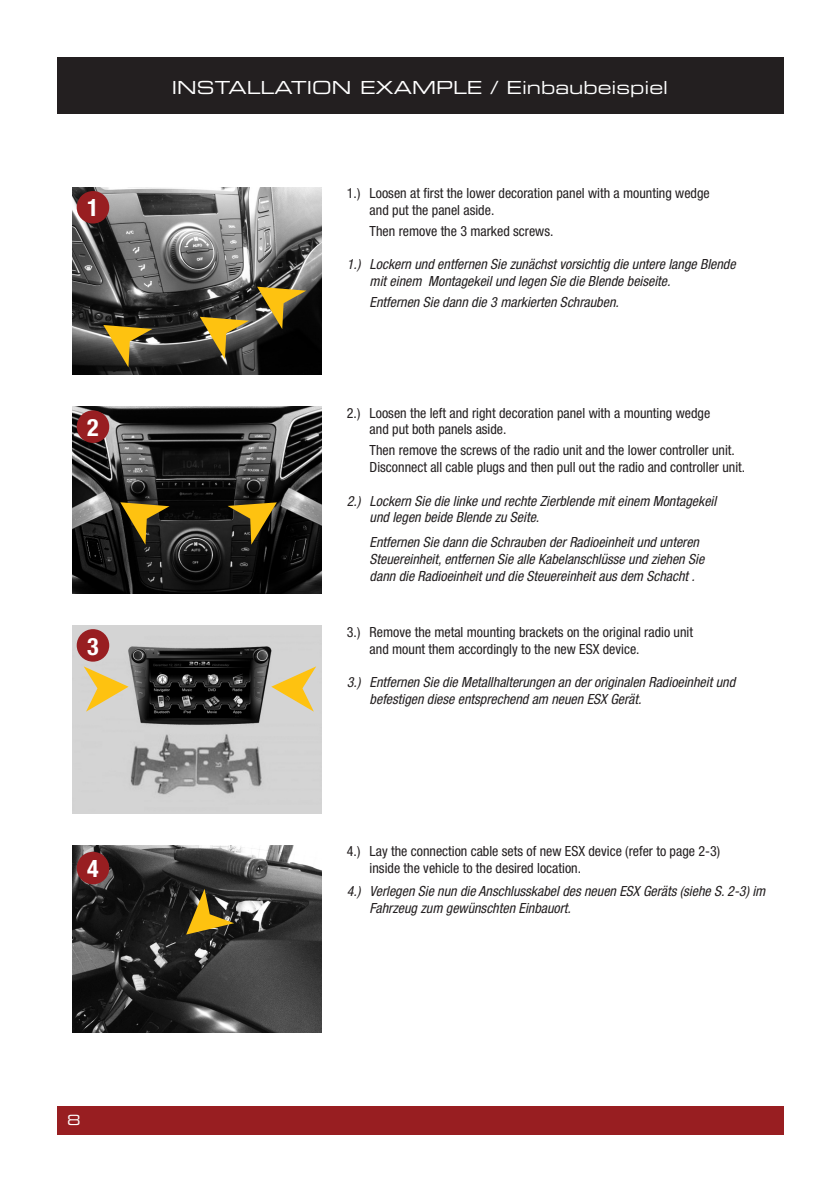
<style>
.page{position:relative;width:840px;height:1191px;background:#fff}
.page>*{position:absolute;margin:0;border:0;box-sizing:border-box;transform-origin:0 0}
.t1{font:700 condensed 24px "Helvetica Neue";color:#fff}
.t2{font:18px "Eurostile Extended Two";color:#fff}
.t3{font:italic condensed 14px/16.8px "Helvetica Neue";color:#231f20}
.t4{font:condensed 14px/16.8px "Helvetica Neue";color:#231f20}
.t5{font:14px "Eurostile Extended Two";color:#fff}
</style>
<div class="page">
<div style="left:57px;top:1106px;width:725px;height:28px;background:#981e21"></div>
<div style="left:57px;top:57px;width:725px;height:56px;background:#231f20"></div>
<img style="left:72px;top:406px;width:250px;height:188px">
<img style="left:72px;top:626px;width:250px;height:187px">
<img style="left:72px;top:845px;width:250px;height:187px">
<div style="left:77px;top:410px;width:32px;height:33px;background:#981e21;border-radius:50%"></div>
<div style="left:77px;top:629px;width:32px;height:32px;background:#981e21;border-radius:50%"></div>
<div style="left:77px;top:852px;width:32px;height:32px;background:#981e21;border-radius:50%"></div>
<svg style="left:227px;top:502px;width:50px;height:42px;background:#685418"></svg>
<svg style="left:186px;top:888px;width:48px;height:46px;background:#736027"></svg>
<svg style="left:120px;top:502px;width:49px;height:43px;background:#675317"></svg>
<svg style="left:84px;top:666px;width:44px;height:45px;background:#e2cd8d"></svg>
<svg style="left:271px;top:666px;width:45px;height:45px;background:#e2cd8f"></svg>
<img style="left:72px;top:187px;width:250px;height:187px">
<div style="left:77px;top:191px;width:32px;height:32px;background:#981e21;border-radius:50%"></div>
<svg style="left:200px;top:317px;width:49px;height:42px;background:#897437"></svg>
<svg style="left:103px;top:325px;width:49px;height:42px;background:#857134"></svg>
<svg style="left:257px;top:287px;width:49px;height:42px;background:#7d682b"></svg>
<p class="t2" style="left:172px;top:75px;width:497px">INSTALLATION EXAMPLE / Einbaubeispiel</p>
<h1 class="t1" style="left:87px;top:193px;width:13px">1</h1>
<p class="t4" style="left:369px;top:185px;width:341px;text-indent:-23px">1.) Loosen at first the lower decoration panel with a mounting wedge and put the panel aside.</p>
<p class="t4" style="left:369px;top:222px;width:185px">Then remove the 3 marked screws.</p>
<p class="t3" style="left:369px;top:256px;width:367px;text-indent:-23px">1.) Lockern und entfernen Sie zunächst vorsichtig die untere lange Blende mit einem Montagekeil und legen Sie die Blende beiseite.</p>
<p class="t3" style="left:369px;top:293px;width:250px">Entfernen Sie dann die 3 markierten Schrauben.</p>
<h1 class="t1" style="left:87px;top:413px;width:13px">2</h1>
<h1 class="t1" style="left:87px;top:631px;width:13px">3</h1>
<h1 class="t1" style="left:87px;top:854px;width:13px">4</h1>
<p class="t5" style="left:67px;top:1110px;width:15px">8</p>
<p class="t4" style="left:369px;top:404px;width:342px;text-indent:-23px">2.) Loosen the left and right decoration panel with a mounting wedge and put both panels aside.</p>
<p class="t4" style="left:369px;top:442px;width:377px">Then remove the screws of the radio unit and the lower controller unit.<br>Disconnect all cable plugs and then pull out the radio and controller unit.</p>
<p class="t3" style="left:369px;top:492px;width:348px;text-indent:-23px">2.) Lockern Sie die linke und rechte Zierblende mit einem Montagekeil und legen beide Blende zu Seite.</p>
<p class="t3" style="left:369px;top:534px;width:336px">Entfernen Sie dann die Schrauben der Radioeinheit und unteren<br>Steuereinheit, entfernen Sie alle Kabelanschlüsse und ziehen Sie dann die Radioeinheit und die Steuereinheit aus dem Schacht .</p>
<p class="t4" style="left:369px;top:623px;width:325px;text-indent:-23px">3.) Remove the metal mounting brackets on the original radio unit and mount them accordingly to the new ESX device.</p>
<p class="t3" style="left:369px;top:674px;width:367px;text-indent:-23px">3.) Entfernen Sie die Metallhalterungen an der originalen Radioeinheit und befestigen diese entsprechend am neuen ESX Gerät.</p>
<p class="t4" style="left:369px;top:843px;width:352px;text-indent:-23px">4.) Lay the connection cable sets of new ESX device (refer to page 2-3) inside the vehicle to the desired location.</p>
<p class="t3" style="left:369px;top:882px;width:397px;text-indent:-23px">4.) Verlegen Sie nun die Anschlusskabel des neuen ESX Geräts (siehe S. 2-3) im<br>Fahrzeug zum gewünschten Einbauort.</p>
</div>
